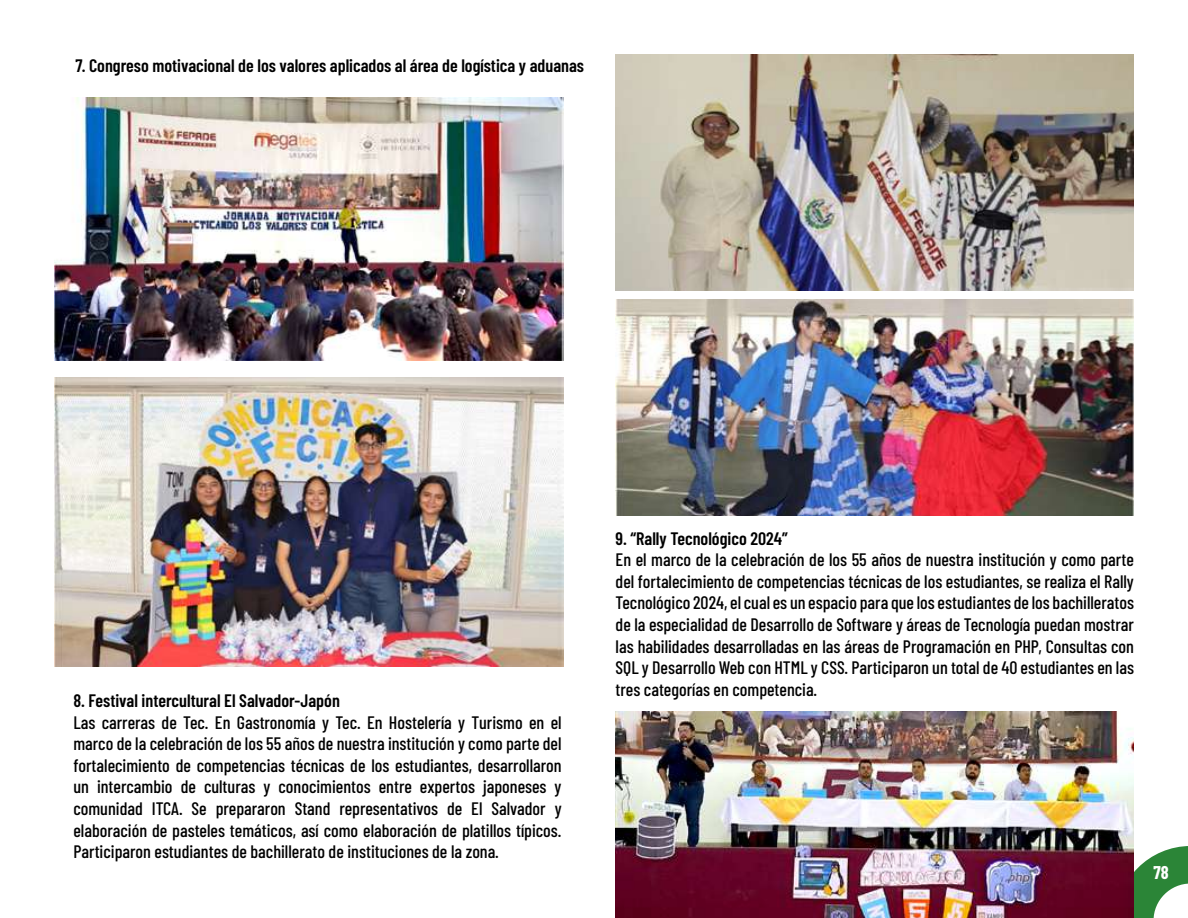
<style>
.page{position:relative;width:1188px;height:918px;background:#fff}
.page>*{position:absolute;margin:0;border:0;box-sizing:border-box;transform-origin:0 0}
.t1{font:500 18px/21.6px "Barlow Condensed";color:#000;text-align:justify}
.t2{font:600 18px "Barlow Condensed";color:#000}
.t3{font:700 18px "Barlow Condensed";color:#fff}
</style>
<div class="page">
<svg style="left:1134px;top:846px;width:54px;height:72px"></svg>
<img style="left:54px;top:98px;width:510px;height:262px">
<img style="left:54px;top:377px;width:510px;height:289px">
<img style="left:616px;top:299px;width:518px;height:216px">
<img style="left:616px;top:54px;width:518px;height:237px">
<img style="left:616px;top:712px;width:518px;height:206px">
<p class="t2" style="left:76px;top:53px;width:510px">7. Congreso motivacional de los valores aplicados al área de logística y aduanas</p>
<p class="t2" style="left:73px;top:688px;width:268px">8. Festival intercultural El Salvador-Japón</p>
<p class="t1" style="left:73px;top:710px;width:490px">Las carreras de Tec. En Gastronomía y Tec. En Hostelería y Turismo en el marco de la celebración de los 55 años de nuestra institución y como parte del fortalecimiento de competencias técnicas de los estudiantes, desarrollaron un intercambio de culturas y conocimientos entre expertos japoneses y comunidad ITCA. Se prepararon Stand representativos de El Salvador y elaboración de pasteles temáticos, así como elaboración de platillos típicos.<br>Participaron estudiantes de bachillerato de instituciones de la zona.</p>
<p class="t2" style="left:616px;top:525px;width:174px">9. “Rally Tecnológico 2024”</p>
<p class="t1" style="left:616px;top:548px;width:520px">En el marco de la celebración de los 55 años de nuestra institución y como parte del fortalecimiento de competencias técnicas de los estudiantes, se realiza el Rally Tecnológico 2024, el cual es un espacio para que los estudiantes de los bachilleratos de la especialidad de Desarrollo de Software y áreas de Tecnología puedan mostrar las habilidades desarrolladas en las áreas de Programación en PHP, Consultas con SQL y Desarrollo Web con HTML y CSS. Participaron un total de 40 estudiantes en las tres categorías en competencia.</p>
<p class="t3" style="left:1153px;top:860px;width:17px">78</p>
</div>
